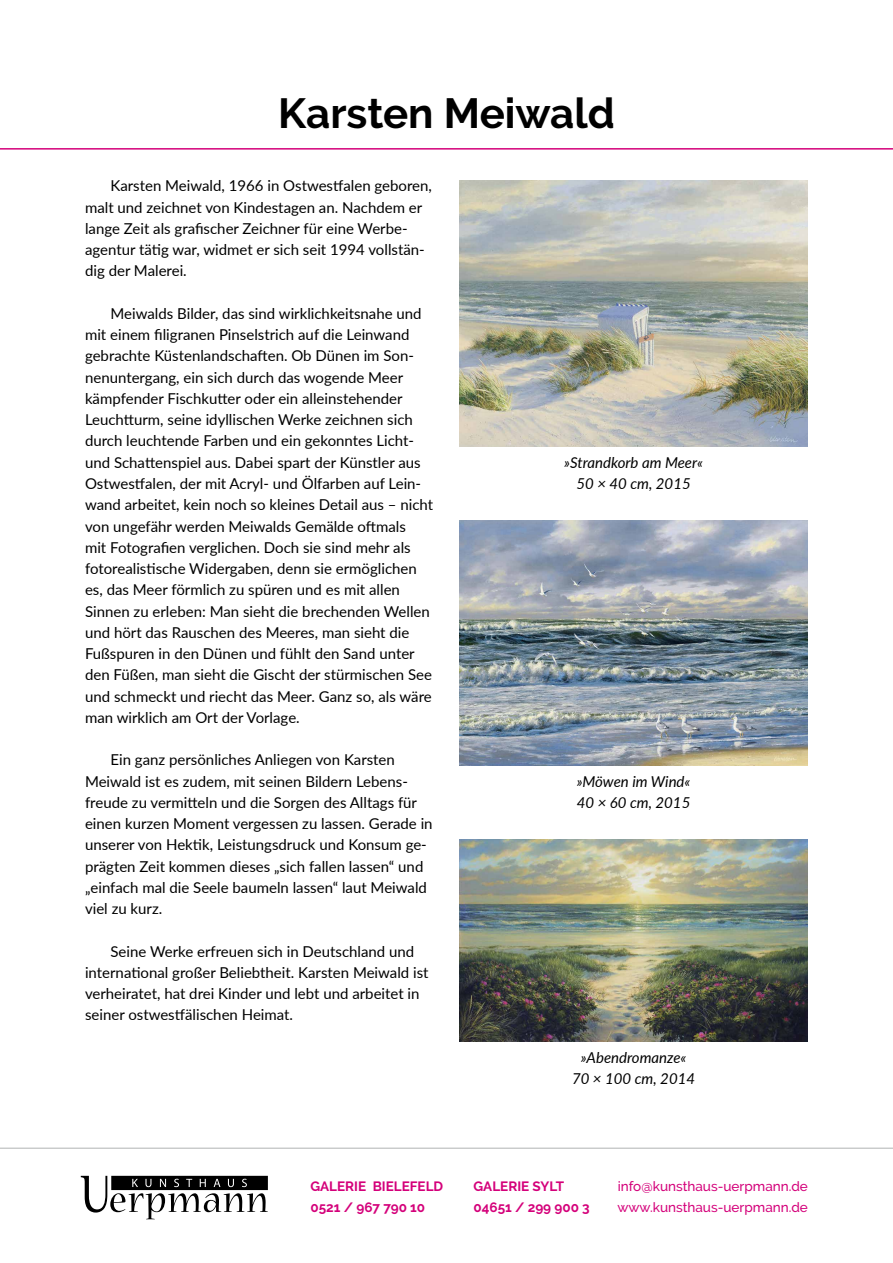
<style>
.page{position:relative;width:893px;height:1263px;background:#fff}
.page>*{position:absolute;margin:0;border:0;box-sizing:border-box;transform-origin:0 0}
.t1{font:700 42px "Raleway";color:#000}
.t2{font:15px/21.3px "Lato";color:#000}
.t3{font:italic 15px/21.3px "Lato";color:#000;text-align:center}
.t4{font:700 13.5px/21.3px "Raleway";color:#d4007a}
.t5{font:500 13.5px/21.3px "Raleway";color:#d4007a}
</style>
<div class="page">
<svg style="left:81px;top:1176px;width:187px;height:43px"></svg>
<hr style="left:0;top:1148px;width:893px;height:1px;background:#b1b3b4">
<hr style="left:0;top:148px;width:893px;height:2px;background:#d4007a">
<img style="left:459px;top:840px;width:349px;height:202px">
<img style="left:459px;top:521px;width:349px;height:244px">
<img style="left:459px;top:181px;width:349px;height:265px">
<h1 class="t1" style="left:278px;top:89px;width:338px">Karsten Meiwald</h1>
<p class="t2" style="left:85px;top:175px;width:348px;text-indent:26px">Karsten Meiwald, 1966 in Ostwestfalen geboren, malt und zeichnet von Kindestagen an. Nachdem er lange Zeit als grafischer Zeichner für eine Werbe&shy;agentur tätig war, widmet er sich seit 1994 vollstän&shy;dig der Malerei.</p>
<p class="t2" style="left:85px;top:302px;width:350px;text-indent:26px">Meiwalds Bilder, das sind wirklichkeitsnahe und mit einem filigranen Pinselstrich auf die Leinwand gebrachte Küstenlandschaften. Ob Dünen im Son&shy;nenuntergang, ein sich durch das wogende Meer kämpfender Fischkutter oder ein alleinstehender Leuchtturm, seine idyllischen Werke zeichnen sich durch leuchtende Farben und ein gekonntes Licht&shy;und Schattenspiel aus. Dabei spart der Künstler aus Ostwestfalen, der mit Acryl- und Ölfarben auf Lein&shy;wand arbeitet, kein noch so kleines Detail aus – nicht von ungefähr werden Meiwalds Gemälde oftmals<br>mit Fotografien verglichen. Doch sie sind mehr als fotorealistische Widergaben, denn sie ermöglichen es, das Meer förmlich zu spüren und es mit allen Sinnen zu erleben: Man sieht die brechenden Wellen und hört das Rauschen des Meeres, man sieht die Fußspuren in den Dünen und fühlt den Sand unter den Füßen, man sieht die Gischt der stürmischen See und schmeckt und riecht das Meer. Ganz so, als wäre man wirklich am Ort der Vorlage.</p>
<p class="t2" style="left:85px;top:749px;width:349px;text-indent:26px">Ein ganz persönliches Anliegen von Karsten Meiwald ist es zudem, mit seinen Bildern Lebens&shy;freude zu vermitteln und die Sorgen des Alltags für einen kurzen Moment vergessen zu lassen. Gerade in unserer von Hektik, Leistungsdruck und Konsum ge&shy;prägten Zeit kommen dieses „sich fallen lassen“ und „einfach mal die Seele baumeln lassen“ laut Meiwald viel zu kurz.</p>
<p class="t2" style="left:85px;top:940px;width:345px;text-indent:26px">Seine Werke erfreuen sich in Deutschland und international großer Beliebtheit. Karsten Meiwald ist verheiratet, hat drei Kinder und lebt und arbeitet in seiner ostwestfälischen Heimat.</p>
<p class="t3" style="left:564px;top:451px;width:140px">»Strandkorb am Meer«<br>50 × 40 cm, 2015</p>
<p class="t3" style="left:577px;top:770px;width:115px;text-align:left">»Möwen im Wind«<br>40 × 60 cm, 2015</p>
<p class="t3" style="left:572px;top:1046px;width:125px">»Abendromanze«<br>70 × 100 cm, 2014</p>
<p class="t4" style="left:310px;top:1175px;width:134px">GALERIE BIELEFELD<br>0521 / 967 790 10</p>
<p class="t4" style="left:473px;top:1175px;width:118px">GALERIE SYLT<br>04651 / 299 900 3</p>
<p class="t5" style="left:617px;top:1175px;width:192px">info@kunsthaus-uerpmann.de www.kunsthaus-uerpmann.de</p>
</div>
